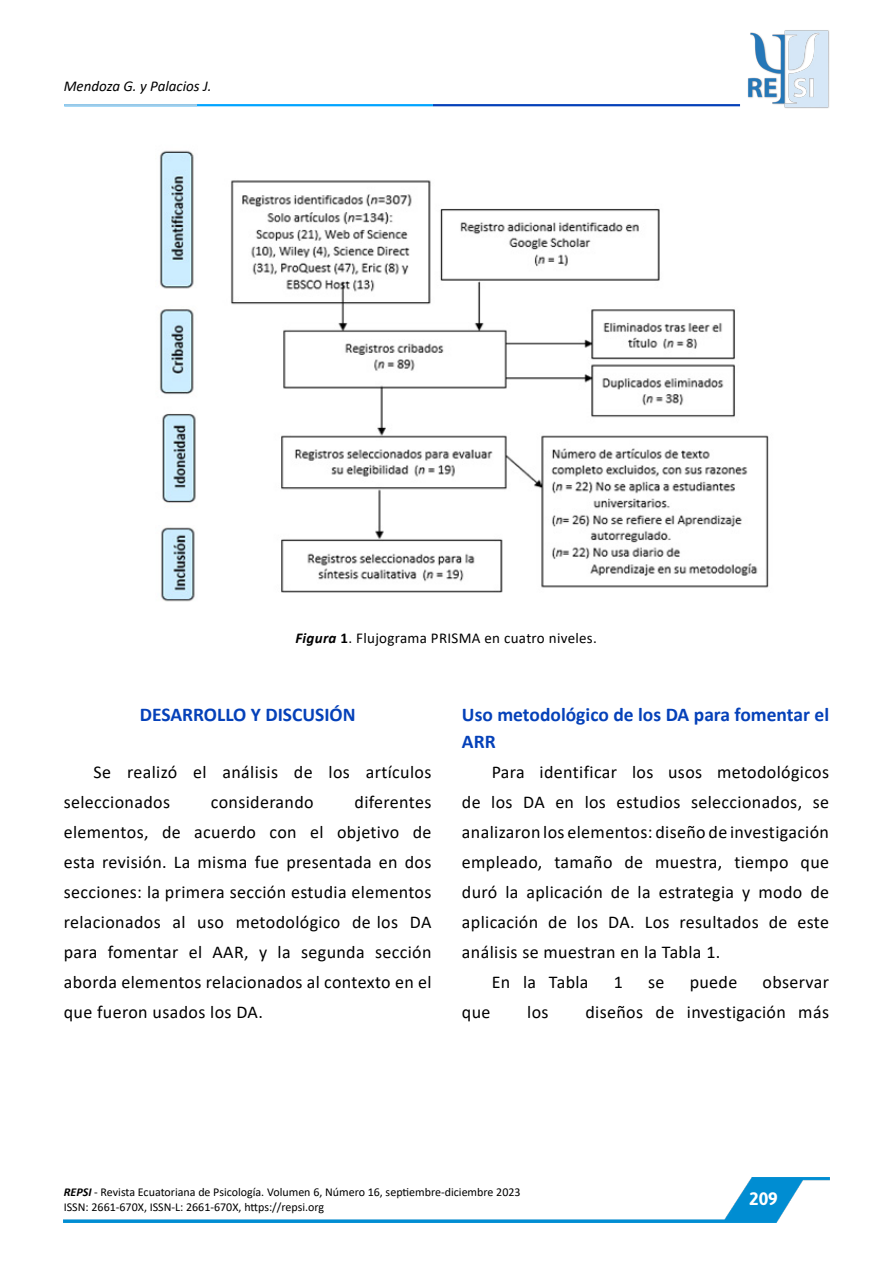
<style>
.page{position:relative;width:893px;height:1263px;background:#fff}
.page>*{position:absolute;margin:0;border:0;box-sizing:border-box;transform-origin:0 0}
.t1{font:700 19.5px/27px "Calibri";color:#0541b9}
.t2{font:18px/30px "Calibri";letter-spacing:.02em;color:#000}
.t3{font:700 18px "Asap";color:#fff}
.t4{font:15px "Calibri";letter-spacing:.02em;color:#000}
.t5{font:italic 15px "Calibri";color:#000}
.t6{font:12px/15px "Calibri";color:#000}
.s1{font-weight:700;font-style:italic}
.s2{font-weight:700}
</style>
<div class="page">
<img style="left:747px;top:30px;width:83px;height:79px">
<hr style="left:433px;top:104px;width:307px;height:2px;background:#0541b9">
<hr style="left:64px;top:104px;width:369px;height:2px;background:#00a4ff">
<hr style="left:64px;top:104px;width:133px;height:2px;background:#9ecbe8">
<img style="left:64px;top:1177px;width:765px;height:45px">
<img style="left:159px;top:150px;width:610px;height:452px">
<p class="t5" style="left:64px;top:75px;width:149px">Mendoza G. y Palacios J.</p>
<p class="t4" style="left:295px;top:627px;width:303px"><span class="s1">Figura</span> <span class="s2">1</span>. Flujograma PRISMA en cuatro niveles.</p>
<p class="t1" style="left:140px;top:700px;width:217px">DESARROLLO Y DISCUSIÓN</p>
<p class="t2" style="left:64px;top:756px;width:369px;text-indent:30px">Se realizó el análisis de los artículos seleccionados</p>
<p class="t2" style="left:64px;top:786px;width:369px;text-align:justify;text-indent:291px">diferentes elementos, de acuerdo con el objetivo de esta revisión. La misma fue presentada en dos secciones: la primera sección estudia elementos relacionados al uso metodológico de los DA para fomentar el AAR, y la segunda sección aborda elementos relacionados al contexto en el que fueron usados los DA.</p>
<p class="t2" style="left:211px;top:786px;width:104px">considerando</p>
<p class="t1" style="left:462px;top:700px;width:369px">Uso metodológico de los DA para fomentar el<br>ARR</p>
<p class="t2" style="left:492px;top:756px;width:339px">Para identificar los usos metodológicos</p>
<p class="t2" style="left:462px;top:786px;width:369px">de los DA en los estudios seleccionados, se</p>
<p class="t2" style="left:462px;top:816px;width:369px">analizaron los elementos: diseño de investigación</p>
<p class="t2" style="left:462px;top:846px;width:369px">empleado, tamaño de muestra, tiempo que</p>
<p class="t2" style="left:462px;top:876px;width:369px">duró la aplicación de la estrategia y modo de</p>
<p class="t2" style="left:462px;top:906px;width:369px">aplicación de los DA. Los resultados de este</p>
<p class="t2" style="left:462px;top:936px;width:260px">análisis se muestran en la Tabla 1.</p>
<p class="t2" style="left:492px;top:966px;width:98px">En la Tabla</p>
<p class="t2" style="left:614px;top:966px;width:11px">1</p>
<p class="t2" style="left:648px;top:966px;width:18px">se</p>
<p class="t2" style="left:690px;top:966px;width:49px">puede</p>
<p class="t2" style="left:762px;top:966px;width:68px">observar</p>
<p class="t2" style="left:462px;top:996px;width:30px">que</p>
<p class="t2" style="left:527px;top:996px;width:23px">los</p>
<p class="t2" style="left:585px;top:996px;width:245px">diseños de investigación más</p>
<p class="t6" style="left:64px;top:1184px;width:458px"><span class="s1">REPSI</span> - Revista Ecuatoriana de Psicología. Volumen 6, Número 16, septiembre-diciembre 2023<br>ISSN: 2661-670X, ISSN-L: 2661-670X, https://repsi.org</p>
<p class="t3" style="left:749px;top:1188px;width:30px">209</p>
</div>
